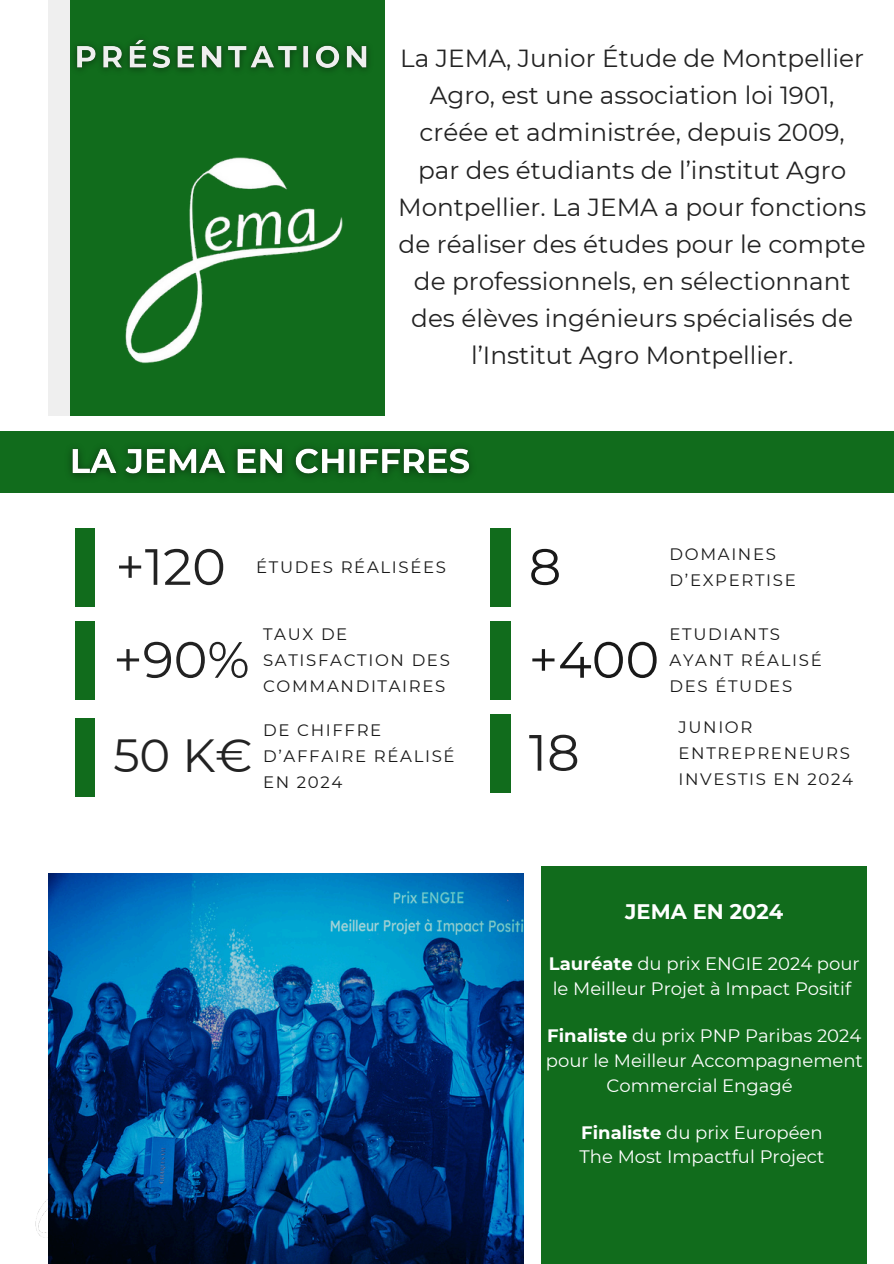
<style>
.page{position:relative;width:894px;height:1264px;background:#fff}
.page>*{position:absolute;margin:0;border:0;box-sizing:border-box;transform-origin:0 0}
.t1{font:50.85px "Montserrat";color:#222}
.t2{font:50.85px "Montserrat";color:#191919}
.t3{font:46.35px "Montserrat";color:#222}
.t4{font:24.75px/37.2px "Montserrat";color:#222;text-align:center}
.t5{font:700 21px "Montserrat";color:#fff}
.t6{font:18px/24.8px "Montserrat";color:#fff}
.t7{font:16.5px/25.8px "Montserrat";letter-spacing:.1em;color:#191919}
.s1{font-weight:700}
</style>
<div class="page">
<div style="left:55px;top:0;width:329px;height:416px;background:#116c1c"></div>
<div style="left:49px;top:0;width:21px;height:416px;background:#efefef"></div>
<img style="left:125px;top:157px;width:218px;height:207px">
<img style="left:35px;top:1128px;width:14px;height:113px">
<div style="left:75px;top:529px;width:20px;height:78px;background:#116c1c"></div>
<div style="left:490px;top:529px;width:20px;height:78px;background:#116c1c"></div>
<div style="left:75px;top:621px;width:20px;height:79px;background:#116c1c"></div>
<div style="left:490px;top:621px;width:20px;height:79px;background:#116c1c"></div>
<div style="left:0;top:431px;width:893px;height:62px;background:#116c1c"></div>
<div style="left:541px;top:866px;width:325px;height:397px;background:#116c1c"></div>
<div style="left:75px;top:718px;width:20px;height:78px;background:#116c1c"></div>
<div style="left:490px;top:714px;width:20px;height:79px;background:#116c1c"></div>
<img style="left:49px;top:874px;width:474px;height:389px">
<img style="left:74px;top:39px;width:295px;height:33px">
<img style="left:69px;top:447px;width:402px;height:31px">
<p class="t4" style="left:398px;top:40px;width:469px">La JEMA, Junior Étude de Montpellier Agro, est une association loi 1901, créée et administrée, depuis 2009, par des étudiants de l’institut Agro Montpellier. La JEMA a pour fonctions de réaliser des études pour le compte de professionnels, en sélectionnant des élèves ingénieurs spécialisés de l’Institut Agro Montpellier.</p>
<p class="t1" style="left:115px;top:535px;width:112px">+120</p>
<p class="t7" style="left:256px;top:554px;width:191px">ÉTUDES RÉALISÉES</p>
<h4 class="t2" style="left:528px;top:535px;width:34px">8</h4>
<p class="t7" style="left:669px;top:541px;width:128px">DOMAINES<br>D’EXPERTISE</p>
<h1 class="t1" style="left:113px;top:628px;width:138px">+90%</h1>
<h6 class="t7" style="left:263px;top:621px;width:188px">TAUX DE<br>SATISFACTION DES<br>COMMANDITAIRES</h6>
<p class="t2" style="left:528px;top:628px;width:132px">+400</p>
<h6 class="t3" style="left:113px;top:727px;width:141px">50 K€</h6>
<p class="t7" style="left:263px;top:717px;width:193px">DE CHIFFRE<br>D’AFFAIRE RÉALISÉ<br>EN 2024</p>
<h1 class="t1" style="left:528px;top:721px;width:52px">18</h1>
<h1 class="t7" style="left:669px;top:621px;width:154px">ETUDIANTS<br>AYANT RÉALISÉ<br>DES ÉTUDES</h1>
<h6 class="t7" style="left:678px;top:714px;width:176px">JUNIOR<br>ENTREPRENEURS<br>INVESTIS EN 2024</h6>
<h6 class="t5" style="left:625px;top:898px;width:159px">JEMA EN 2024</h6>
<p class="t6" style="left:548px;top:951px;width:312px"><span class="s1">Lauréate</span> du prix ENGIE 2024 pour le Meilleur Projet à Impact Positif</p>
<h1 class="t6" style="left:545px;top:1023px;width:318px"><span class="s1">Finaliste</span> du prix PNP Paribas 2024 pour le Meilleur Accompagnement</h1>
<h6 class="t6" style="left:606px;top:1072px;width:188px">Commercial Engagé</h6>
<p class="t6" style="left:581px;top:1119px;width:243px"><span class="s1">Finaliste</span> du prix Européen</p>
<p class="t6" style="left:579px;top:1144px;width:246px">The Most Impactful Project</p>
</div>
